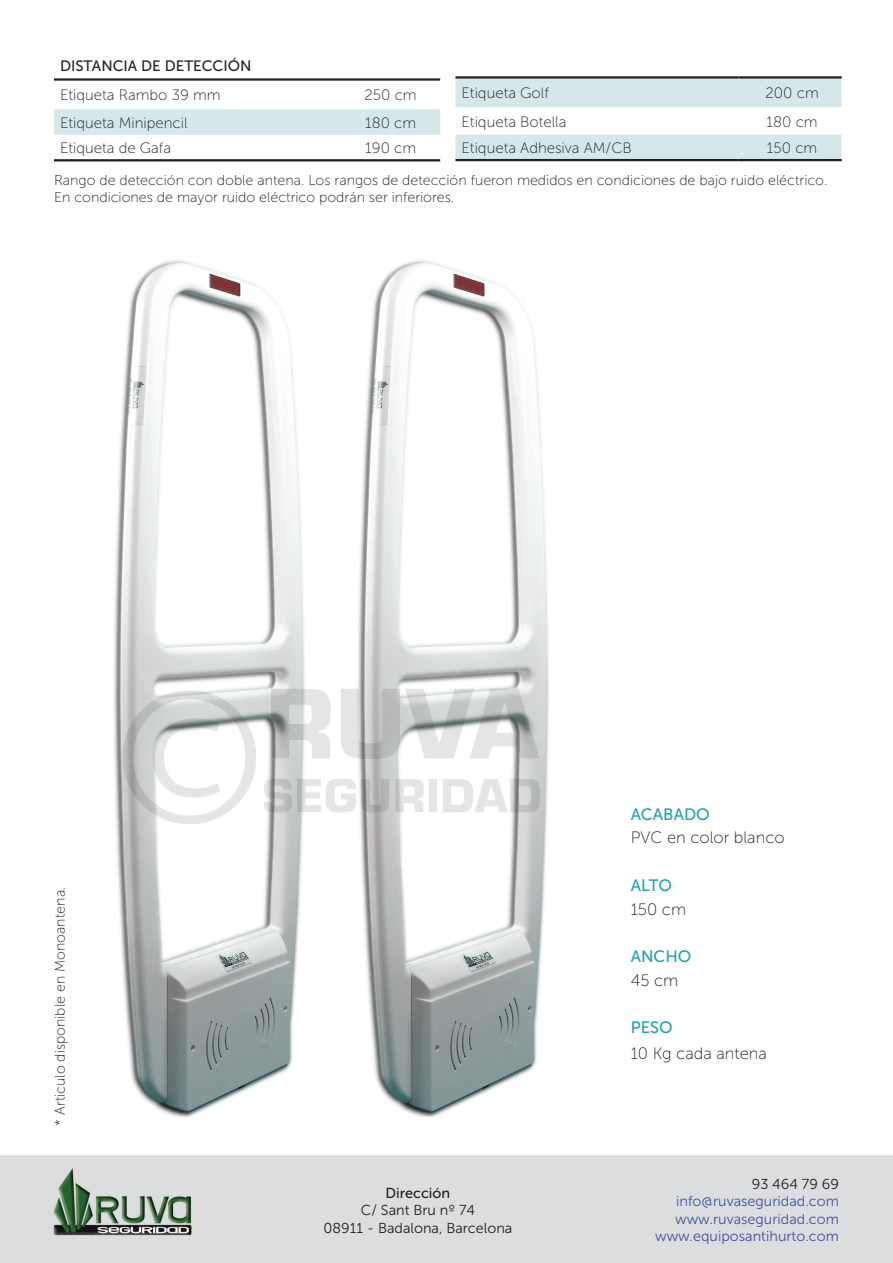
<style>
.page{position:relative;width:893px;height:1263px;background:#fff}
.page>*{position:absolute;margin:0;border:0;box-sizing:border-box;transform-origin:0 0}
.t1{font:16.5px "Museo Sans 100";color:#231f20}
.t2{font:16.5px "Museo Sans 500";color:#1ea3a8}
.t3{font:15px "Museo Sans 100";color:#231f20}
.t4{font:15px "Museo Sans 500";color:#231f20}
.t5{font:14.4px/17.2px "Museo Sans 300";color:#4752a3;text-align:right}
.t6{font:14.4px/17.2px "Museo Sans 300";color:#231f20;text-align:center}
.t7{font:14.4px "Museo Sans 500";color:#231f20}
.t8{font:14.25px/16.5px "Museo Sans 100";color:#231f20}
</style>
<div class="page">
<div style="left:54px;top:109px;width:386px;height:26px;background:#d4e7e9"></div>
<hr style="left:54px;top:159px;width:283px;height:2px;background:#231f20">
<hr style="left:337px;top:159px;width:103px;height:2px;background:#231f20">
<hr style="left:54px;top:78px;width:283px;height:3px;background:#231f20">
<hr style="left:337px;top:78px;width:103px;height:3px;background:#231f20">
<img style="left:114px;top:260px;width:435px;height:856px">
<div style="left:0;top:1155px;width:893px;height:108px;background:#dcdddf"></div>
<img style="left:53px;top:1168px;width:139px;height:68px">
<svg style="left:455px;top:79px;width:387px;height:80px"></svg>
<hr style="left:455px;top:76px;width:283px;height:3px;background:#231f20">
<hr style="left:738px;top:76px;width:104px;height:3px;background:#231f20">
<hr style="left:455px;top:159px;width:283px;height:2px;background:#231f20">
<hr style="left:738px;top:159px;width:104px;height:2px;background:#231f20">
<img style="left:114px;top:661px;width:435px;height:183px">
<p class="t4" style="left:60px;top:58px;width:193px">DISTANCIA DE DETECCIÓN</p>
<p class="t3" style="left:60px;top:87px;width:162px">Etiqueta Rambo 39 mm</p>
<p class="t3" style="left:365px;top:87px;width:54px">250 cm</p>
<p class="t3" style="left:60px;top:115px;width:129px">Etiqueta Minipencil</p>
<p class="t3" style="left:365px;top:115px;width:53px">180 cm</p>
<p class="t3" style="left:60px;top:140px;width:113px">Etiqueta de Gafa</p>
<p class="t3" style="left:365px;top:140px;width:53px">190 cm</p>
<p class="t3" style="left:461px;top:85px;width:89px">Etiqueta Golf</p>
<p class="t3" style="left:765px;top:85px;width:55px">200 cm</p>
<p class="t3" style="left:461px;top:113px;width:106px">Etiqueta Botella</p>
<p class="t3" style="left:767px;top:113px;width:53px">180 cm</p>
<p class="t3" style="left:461px;top:140px;width:172px">Etiqueta Adhesiva AM/CB</p>
<p class="t3" style="left:767px;top:140px;width:52px">150 cm</p>
<p class="t8" style="left:54px;top:172px;width:775px">Rango de detección con doble antena. Los rangos de detección fueron medidos en condiciones de bajo ruido eléctrico.<br>En condiciones de mayor ruido eléctrico podrán ser inferiores.</p>
<p class="t8" style="left:52px;top:1125px;width:240px;rotate:-90deg">* Articulo disponible en Monoantena.</p>
<p class="t7" style="left:386px;top:1185px;width:66px">DIRECCIÓN</p>
<p class="t6" style="left:324px;top:1202px;width:190px">C/ Sant Bru nº 74<br>08911 - Badalona, Barcelona</p>
<p class="t2" style="left:631px;top:805px;width:81px">ACABAD O</p>
<p class="t1" style="left:631px;top:829px;width:155px">PVC en color blanco</p>
<p class="t2" style="left:631px;top:876px;width:43px">ALTO</p>
<p class="t1" style="left:631px;top:900px;width:57px">150 cm</p>
<p class="t2" style="left:631px;top:947px;width:62px">ANCHO</p>
<p class="t1" style="left:631px;top:971px;width:49px">45 cm</p>
<p class="t2" style="left:631px;top:1018px;width:44px">PESO</p>
<p class="t1" style="left:631px;top:1045px;width:138px">10 Kg cada antena</p>
<p class="t6" style="left:752px;top:1176px;width:89px">93 464 79 69</p>
<p class="t5" style="left:655px;top:1193px;width:185px">info@ruvaseguridad.com www.ruvaseguridad.com www.equiposantihurto.com</p>
</div>
